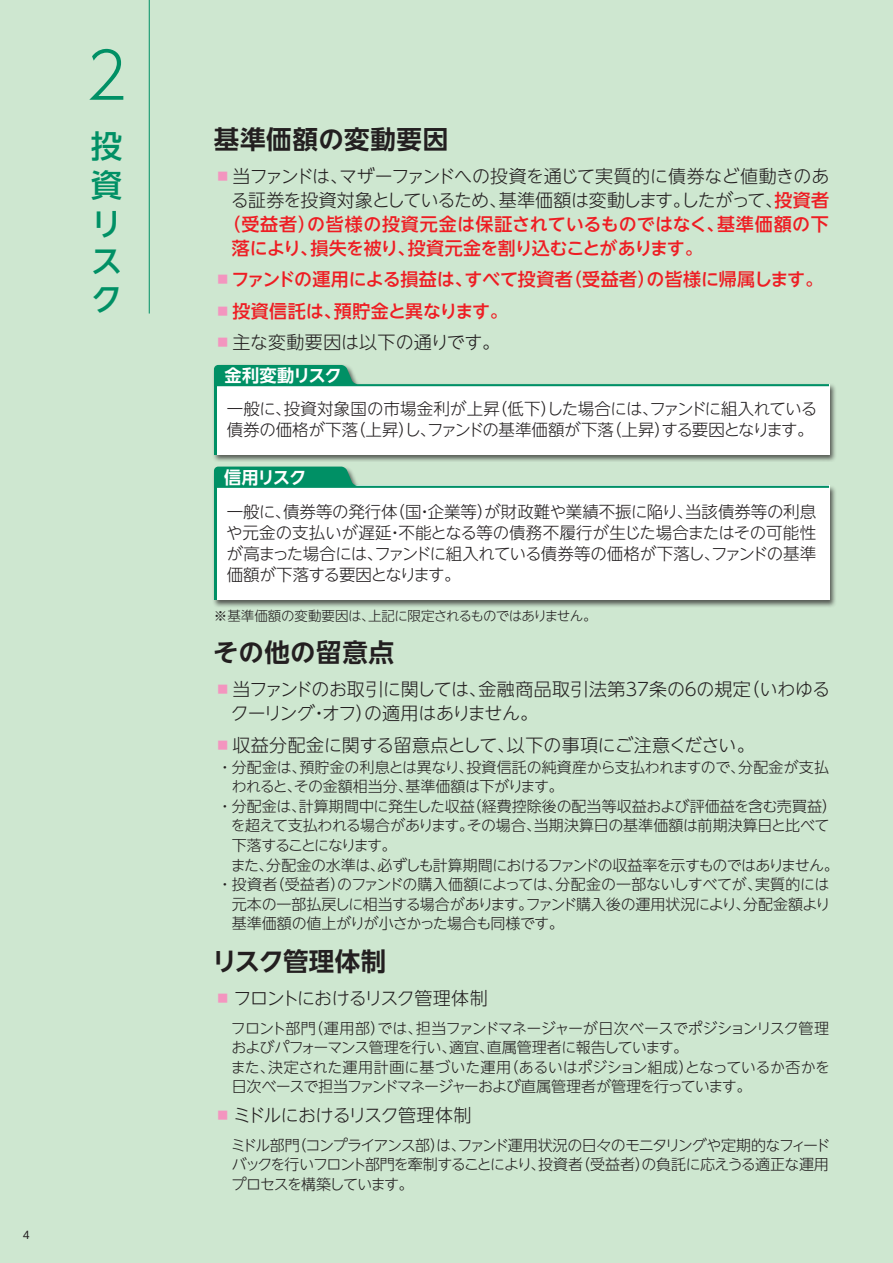
<style>
.page{position:relative;width:893px;height:1263px;background:#cee7d0}
.page>*{position:absolute;margin:0;border:0;box-sizing:border-box;transform-origin:0 0}
.t1{font:300 63.75px "UD Shin Go NT Pro";color:#009065}
.t2{font:500 31.5px/38.2px "UD Shin Go NT Pro";color:#009065}
.t3{font:700 25.5px "UD Shin Go NT Pro De";letter-spacing:.015em;color:#231f20}
.t4{font:700 25.5px "UD Shin Go NT Pro De";letter-spacing:-.01em;color:#231f20}
.t5{font:300 18px/24px "UD Shin Go NT Pro";letter-spacing:-.03em;color:#231f20}
.t6{font:500 18px "UD Shin Go NT Pro";letter-spacing:-.005em;color:#ee1d23}
.t7{font:300 18px "UD Shin Go NT Pro";letter-spacing:-.05em;color:#231f20}
.t8{font:500 18px "UD Shin Go NT Pro";letter-spacing:.035em;color:#ee1d23}
.t9{font:300 18px "UD Shin Go NT Pro";letter-spacing:-.01em;color:#231f20}
.t10{font:500 18px "UD Shin Go NT Pro";letter-spacing:-.04em;color:#ee1d23}
.t11{font:300 18px "UD Shin Go NT Pro";letter-spacing:-.005em;color:#231f20}
.t12{font:300 18px "UD Shin Go NT Pro";letter-spacing:-.06em;color:#231f20}
.t13{font:700 17.25px "UD Shin Go NT Pro De";letter-spacing:-.025em;color:#fff}
.t14{font:700 17.25px "UD Shin Go NT Pro De";letter-spacing:-.065em;color:#fff}
.t15{font:300 16.5px/21px "UD Shin Go NT Pro";letter-spacing:-.015em;color:#231f20}
.t16{font:300 15px/19.5px "UD Shin Go NT Pro";letter-spacing:-.03em;color:#231f20}
.t17{font:300 15px "UD Shin Go NT Pro";letter-spacing:-.05em;color:#231f20}
.t18{font:300 15px "UD Shin Go NT Pro";letter-spacing:-.005em;color:#231f20}
.t19{font:300 15px "UD Shin Go NT Pro";letter-spacing:.005em;color:#231f20}
.t20{font:300 15px "UD Shin Go NT Pro";letter-spacing:-.11em;color:#231f20}
.t21{font:300 13.5px "UD Shin Go NT Pro";letter-spacing:-.04em;color:#231f20}
.t22{font:10.5px "UD Shin Go NT Pro";color:#231f20}
.s1{color:#f395bf}
.s2{font-weight:500;color:#ee1d23}
.s3{font-weight:300;color:#f395bf}
</style>
<div class="page">
<hr style="left:149px;top:0;width:1px;height:313px;background:#009065">
<div style="left:212px;top:363px;width:624px;height:99px;background:#231f20;opacity:.7"></div>
<div style="left:214px;top:384px;width:615px;height:71px;background:#fff"></div>
<hr style="left:214px;top:384px;width:2px;height:71px;background:#009065">
<svg style="left:214px;top:365px;width:615px;height:21px"></svg>
<div style="left:212px;top:465px;width:624px;height:142px;background:#231f20;opacity:.7"></div>
<div style="left:214px;top:486px;width:615px;height:114px;background:#fff"></div>
<hr style="left:214px;top:486px;width:2px;height:114px;background:#009065">
<svg style="left:214px;top:467px;width:615px;height:21px"></svg>
<p class="t22" style="left:23px;top:1226px;width:8px">4</p>
<h1 class="t1" style="left:75px;top:24px;width:50px">２</h1>
<h2 class="t2" style="left:91px;top:126px;width:33px">投資リスク</h2>
<h3 class="t3" style="left:214px;top:119px;width:236px">基準価額の変動要因</h3>
<p class="t5" style="left:214px;top:163px;width:617px"><span class="s1">▪</span>当ファンドは、マザーファンドへの投資を通じて実質的に債券など値動きのあ</p>
<p class="t7" style="left:231px;top:185px;width:600px">る証券を投資対象としているため、基準価額は変動します。したがって、<span class="s2">投資者</span></p>
<p class="t8" style="left:223px;top:209px;width:608px">（受益者）の皆様の投資元金は保証されているものではなく、基準価額の下</p>
<p class="t10" style="left:232px;top:233px;width:472px">落により、損失を被り、投資元金を割り込むことがあります。</p>
<p class="t6" style="left:214px;top:265px;width:610px"><span class="s3">▪</span>ファンドの運用による損益は、すべて投資者（受益者）の皆様に帰属します。</p>
<p class="t6" style="left:214px;top:296px;width:295px"><span class="s3">▪</span>投資信託は、預貯金と異なります。</p>
<p class="t11" style="left:214px;top:328px;width:288px"><span class="s1">▪</span>主な変動要因は以下の通りです。</p>
<p class="t13" style="left:225px;top:362px;width:119px">金利変動リスク</p>
<p class="t15" style="left:227px;top:398px;width:592px">一般に、投資対象国の市場金利が上昇（低下）した場合には、ファンドに組入れている債券の価格が下落（上昇）し、ファンドの基準価額が下落（上昇）する要因となります。</p>
<p class="t14" style="left:224px;top:463px;width:84px">信用リスク</p>
<p class="t15" style="left:226px;top:500px;width:591px;text-align:justify">一般に、債券等の発行体（国・企業等）が財政難や業績不振に陥り、当該債券等の利息や元金の支払いが遅延・不能となる等の債務不履行が生じた場合またはその可能性が高まった場合には、ファンドに組入れている債券等の価格が下落し、ファンドの基準価額が下落する要因となります。</p>
<p class="t21" style="left:214px;top:605px;width:384px">※基準価額の変動要因は、上記に限定されるものではありません。</p>
<h3 class="t3" style="left:213px;top:632px;width:182px">その他の留意点</h3>
<p class="t5" style="left:231px;top:677px;width:601px;text-indent:-17px"><span class="s1">▪</span>当ファンドのお取引に関しては、金融商品取引法第３７条の６の規定（いわゆるクーリング・オフ）の適用はありません。</p>
<p class="t9" style="left:214px;top:730px;width:542px"><span class="s1">▪</span>収益分配金に関する留意点として、以下の事項にご注意ください。</p>
<p class="t18" style="left:218px;top:755px;width:613px">・分配金は、預貯金の利息とは異なり、投資信託の純資産から支払われますので、分配金が支払</p>
<p class="t16" style="left:232px;top:776px;width:333px">われると、その金額相当分、基準価額は下がります。</p>
<p class="t19" style="left:218px;top:794px;width:621px">・分配金は、計算期間中に発生した収益（経費控除後の配当等収益および評価益を含む売買益）</p>
<p class="t16" style="left:231px;top:815px;width:600px">を超えて支払われる場合があります。その場合、当期決算日の基準価額は前期決算日と比べて</p>
<p class="t20" style="left:232px;top:833px;width:166px">下落することになります。</p>
<p class="t17" style="left:231px;top:853px;width:609px">また、分配金の水準は、必ずしも計算期間におけるファンドの収益率を示すものではありません。</p>
<p class="t16" style="left:218px;top:874px;width:613px">・投資者（受益者）のファンドの購入価額によっては、分配金の一部ないしすべてが、実質的には</p>
<p class="t16" style="left:232px;top:893px;width:600px">元本の一部払戻しに相当する場合があります。ファンド購入後の運用状況により、分配金額より</p>
<p class="t16" style="left:232px;top:913px;width:333px">基準価額の値上がりが小さかった場合も同様です。</p>
<h3 class="t4" style="left:212px;top:940px;width:176px">リスク管理体制</h3>
<p class="t12" style="left:214px;top:983px;width:275px"><span class="s1">▪</span>フロントにおけるリスク管理体制</p>
<p class="t16" style="left:231px;top:1017px;width:601px">フロント部門（運用部）では、担当ファンドマネージャーが日次ベースでポジションリスク管理およびパフォーマンス管理を行い、適宜、直属管理者に報告しています。<br>また、決定された運用計画に基づいた運用（あるいはポジション組成）となっているか否かを日次ベースで担当ファンドマネージャーおよび直属管理者が管理を行っています。</p>
<p class="t5" style="left:214px;top:1102px;width:259px"><span class="s1">▪</span>ミドルにおけるリスク管理体制</p>
<p class="t16" style="left:231px;top:1134px;width:601px;text-align:justify">ミドル部門（コンプライアンス部）は、ファンド運用状況の日々のモニタリングや定期的なフィードバックを行いフロント部門を牽制することにより、投資者（受益者）の負託に応えうる適正な運用プロセスを構築しています。</p>
</div>
